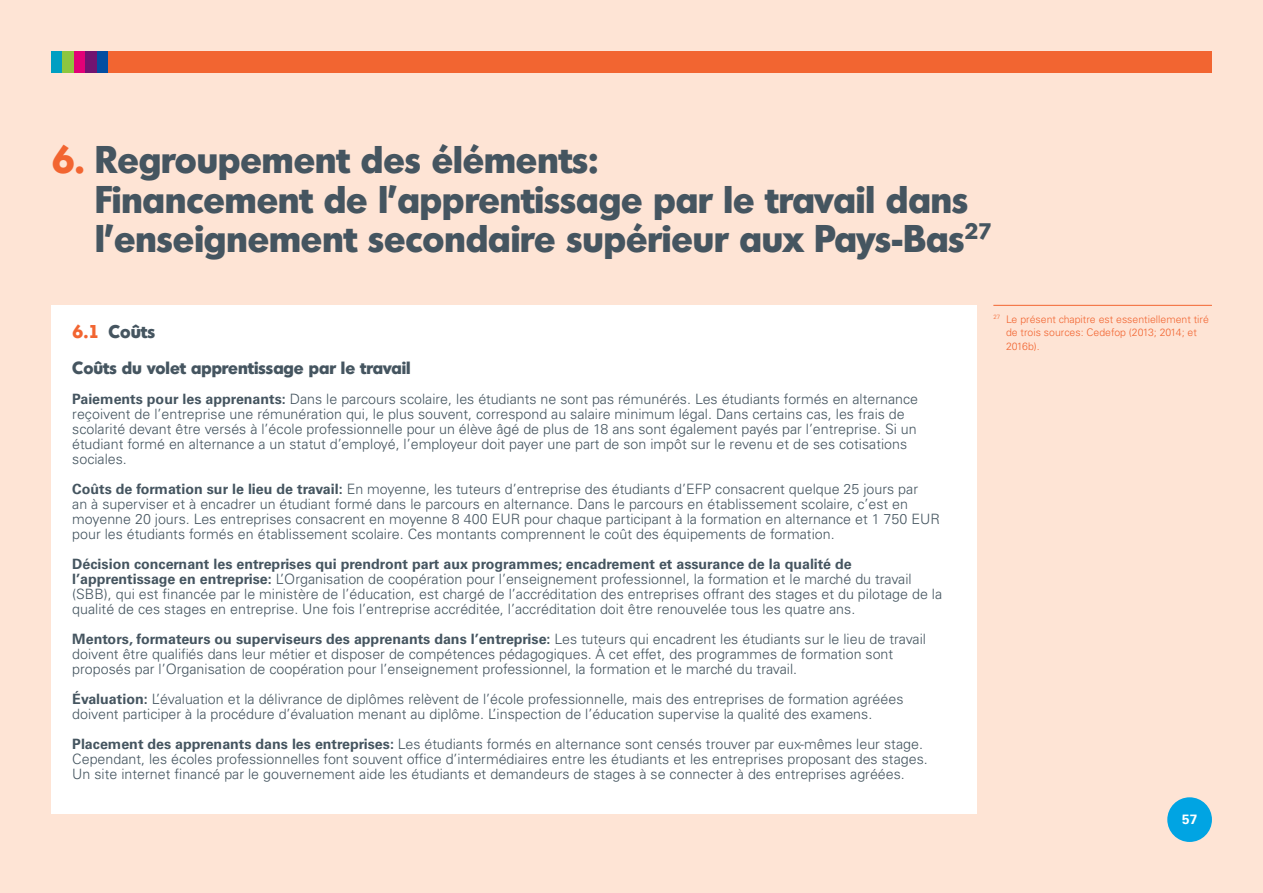
<style>
.page{position:relative;width:1263px;height:893px;background:#fee4d5}
.page>*{position:absolute;margin:0;border:0;box-sizing:border-box;transform-origin:0 0}
.t1{font:700 37.5px/39px "Montreal TS";color:#455560}
.t2{font:700 18px "Montreal TS";color:#455560}
.t3{font:700 17.25px "Montreal TS";color:#455560}
.t4{font:300 14.25px/15px "Univers LT Std";color:#455560}
.t5{font:700 13.5px "Univers LT Std";color:#fff}
.t6{font:300 10.5px/13.5px "Univers LT Std";color:#f26531}
.s1{color:#f26531}
.s2{font-weight:700}
</style>
<div class="page">
<div style="left:1167px;top:797px;width:45px;height:45px;background:#00a4e3;border-radius:50%"></div>
<div style="left:51px;top:51px;width:1161px;height:21px;background:#f26531"></div>
<div style="left:51px;top:51px;width:11px;height:21px;background:#009fc2"></div>
<div style="left:96px;top:51px;width:12px;height:21px;background:#034ea2"></div>
<div style="left:85px;top:51px;width:11px;height:21px;background:#711471"></div>
<div style="left:74px;top:51px;width:11px;height:21px;background:#e20177"></div>
<div style="left:62px;top:51px;width:12px;height:21px;background:#8dc63f"></div>
<div style="left:51px;top:305px;width:925px;height:508px;background:#fff"></div>
<hr style="left:993px;top:305px;width:219px;height:1px;background:#f26531">
<h1 class="t1" style="left:95px;top:139px;width:898px;text-indent:-44px"><span class="s1">6.</span> Regroupement des éléments:<br>Financement de l’apprentissage par le travail dans l’enseignement secondaire supérieur aux Pays-Bas<sup>27</sup></h1>
<p class="t2" style="left:72px;top:319px;width:84px"><span class="s1">6.1</span> Coûts</p>
<p class="t3" style="left:72px;top:356px;width:340px">Coûts du volet apprentissage par le travail</p>
<p class="t4" style="left:72px;top:391px;width:847px"><span class="s2">Paiements pour les apprenants:</span> Dans le parcours scolaire, les étudiants ne sont pas rémunérés. Les étudiants formés en alternance reçoivent de l’entreprise une rémunération qui, le plus souvent, correspond au salaire minimum légal. Dans certains cas, les frais de scolarité devant être versés à l’école professionnelle pour un élève âgé de plus de 18 ans sont également payés par l’entreprise. Si un étudiant formé en alternance a un statut d’employé, l’employeur doit payer une part de son impôt sur le revenu et de ses cotisations sociales.</p>
<p class="t4" style="left:72px;top:481px;width:869px"><span class="s2">Coûts de formation sur le lieu de travail:</span> En moyenne, les tuteurs d’entreprise des étudiants d’EFP consacrent quelque 25 jours par<br>an à superviser et à encadrer un étudiant formé dans le parcours en alternance. Dans le parcours en établissement scolaire, c’est en moyenne 20 jours. Les entreprises consacrent en moyenne 8 400 EUR pour chaque participant à la formation en alternance et 1 750 EUR pour les étudiants formés en établissement scolaire. Ces montants comprennent le coût des équipements de formation.</p>
<p class="t4" style="left:72px;top:556px;width:871px"><span class="s2">Décision concernant les entreprises qui prendront part aux programmes; encadrement et assurance de la qualité de l’apprentissage en entreprise:</span> L’Organisation de coopération pour l’enseignement professionnel, la formation et le marché du travail (SBB), qui est financée par le ministère de l’éducation, est chargé de l’accréditation des entreprises offrant des stages et du pilotage de la qualité de ces stages en entreprise. Une fois l’entreprise accréditée, l’accréditation doit être renouvelée tous les quatre ans.</p>
<p class="t4" style="left:72px;top:631px;width:855px"><span class="s2">Mentors, formateurs ou superviseurs des apprenants dans l’entreprise:</span> Les tuteurs qui encadrent les étudiants sur le lieu de travail doivent être qualifiés dans leur métier et disposer de compétences pédagogiques. À cet effet, des programmes de formation sont proposés par l’Organisation de coopération pour l’enseignement professionnel, la formation et le marché du travail.</p>
<p class="t4" style="left:72px;top:691px;width:833px"><span class="s2">Évaluation:</span> L’évaluation et la délivrance de diplômes relèvent de l’école professionnelle, mais des entreprises de formation agréées doivent participer à la procédure d’évaluation menant au diplôme. L’inspection de l’éducation supervise la qualité des examens.</p>
<p class="t4" style="left:72px;top:736px;width:857px"><span class="s2">Placement des apprenants dans les entreprises:</span> Les étudiants formés en alternance sont censés trouver par eux-mêmes leur stage.<br>Cependant, les écoles professionnelles font souvent office d’intermédiaires entre les étudiants et les entreprises proposant des stages.<br>Un site internet financé par le gouvernement aide les étudiants et demandeurs de stages à se connecter à des entreprises agréées.</p>
<p class="t6" style="left:1006px;top:312px;width:204px;text-indent:-13px"><sup>27</sup> Le présent chapitre est essentiellement tiré de trois sources: Cedefop (2013; 2014; et<br>2016b).</p>
<p class="t5" style="left:1182px;top:812px;width:17px">57</p>
</div>
